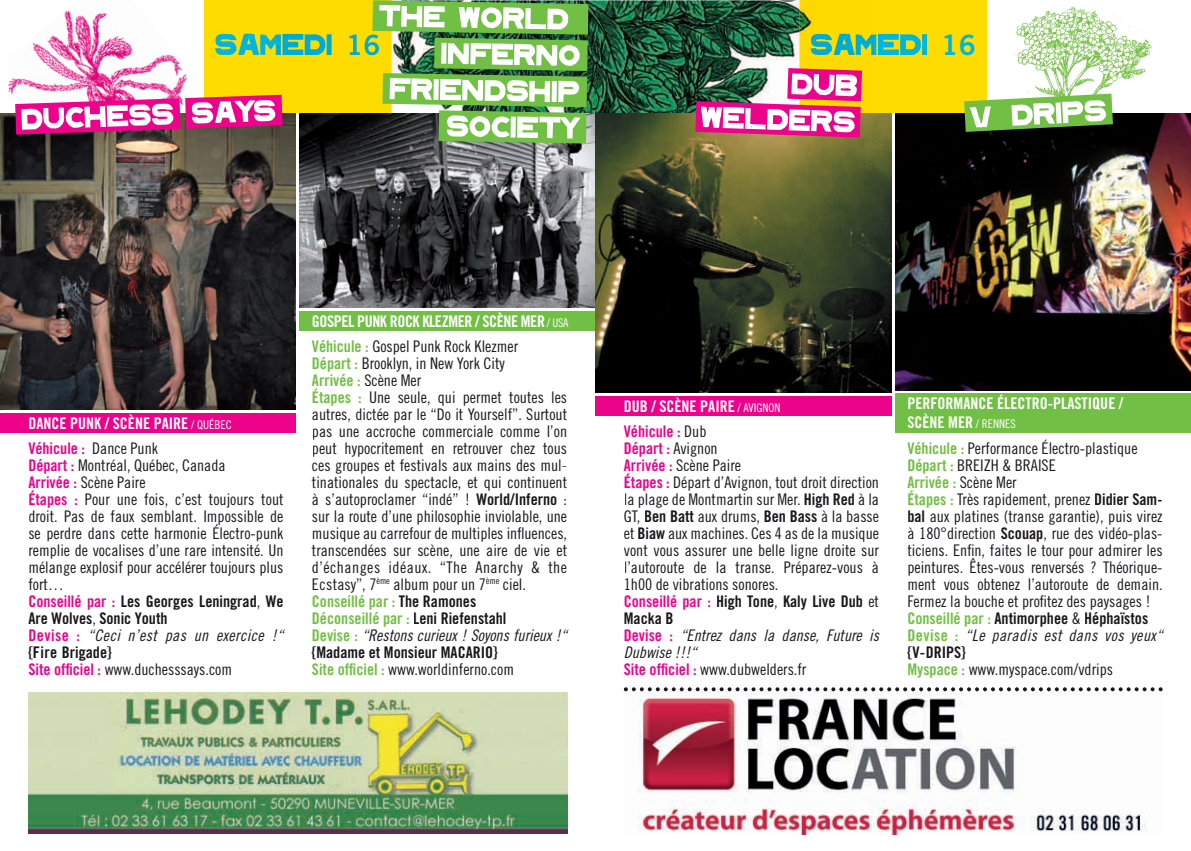
<style>
.page{position:relative;width:1191px;height:851px;background:#fff}
.page>*{position:absolute;margin:0;border:0;box-sizing:border-box;transform-origin:0 0}
.t1{font:51px/36.2px "BD Plakatbau";color:#fff;text-align:right}
.t2{font:51px "BD Plakatbau";letter-spacing:.01em;color:#00b6dd}
.t3{font:16px/17px "Trade Gothic Cond Eighteen";color:#1a171c}
.t4{font:16px/17px "Trade Gothic Bold Cond Twenty";color:#1a171c}
.t5{font:16px/19.2px "Trade Gothic Bold Cond Twenty";color:#fff}
.t6{font:16px/17px "Trade Gothic Bold Cond Twenty";color:#71bf44}
.t7{font:16px/17px "Trade Gothic Cond Eighteen Obl";color:#1a171c}
.t8{font:16px "Trade Gothic Cond Eighteen Obl";letter-spacing:.03em;color:#1a171c}
.t9{font:16px/17px "Trade Gothic Bold Cond Twenty";color:#ed028c}
.t10{font:16px "Trade Gothic Bold Cond Twenty";letter-spacing:-.025em;color:#fff}
.s1{font-family:"Trade Gothic Bold Two";font-size:28px}
.s2{font-family:"Trade Gothic Cond Eighteen";font-size:12px}
.s3{font-family:"Trade Gothic Cond Eighteen";color:#1a171c}
.s4{font-family:"Trade Gothic Bold Cond Twenty";color:#ed028c}
.s5{color:#ed028c}
.s6{font-family:"Trade Gothic Cond Eighteen"}
.s7{font-family:"Trade Gothic Bold Cond Twenty";color:#71bf44}
.s8{font-family:"Trade Gothic Bold Cond Twenty"}
.s9{color:#1a171c}
.s10{color:#71bf44}
</style>
<div class="page">
<img style="left:1014px;top:4px;width:141px;height:90px">
<img style="left:9px;top:10px;width:179px;height:85px">
<div style="left:799px;top:0;width:187px;height:139px;background:#ffdc00"></div>
<div style="left:204px;top:0;width:187px;height:139px;background:#ffdc00"></div>
<img style="left:588px;top:0;width:211px;height:113px">
<img style="left:799px;top:0;width:51px;height:68px">
<img style="left:810px;top:34px;width:63px;height:21px">
<img style="left:278px;top:34px;width:54px;height:21px">
<img style="left:349px;top:34px;width:23px;height:21px">
<div style="left:0;top:412px;width:298px;height:20px;background:#ed028c"></div>
<div style="left:298px;top:310px;width:297px;height:20px;background:#71bf44"></div>
<div style="left:893px;top:393px;width:297px;height:39px;background:#71bf44"></div>
<div style="left:595px;top:395px;width:298px;height:20px;background:#ed028c"></div>
<img style="left:28px;top:692px;width:539px;height:141px">
<img style="left:638px;top:692px;width:509px;height:142px">
<img style="left:0;top:113px;width:297px;height:297px">
<img style="left:299px;top:113px;width:296px;height:195px">
<hr style="left:297px;top:113px;width:2px;height:430px;background:#fff">
<svg style="left:15px;top:95px;width:268px;height:40px;background:#d82389"></svg>
<svg style="left:372px;top:0;width:216px;height:143px;background:#6daa46"></svg>
<img style="left:595px;top:113px;width:297px;height:280px">
<img style="left:695px;top:68px;width:167px;height:69px">
<img style="left:894px;top:113px;width:296px;height:277px">
<svg style="left:964px;top:94px;width:149px;height:38px;background:#71af46"></svg>
<hr style="left:892px;top:113px;width:2px;height:430px;background:#fff">
<svg style="left:624px;top:687px;width:538px;height:4px"></svg>
<h1 class="t1" style="left:21px;top:94px;width:256px;rotate:-2deg">DUCHESS SAYS</h1>
<h1 class="t1" style="left:380px;top:-9px;width:191px;rotate:1deg">THE WORLD</h1>
<h1 class="t1" style="left:391px;top:27px;width:192px;rotate:1deg">INFERNO<br>FRIENDSHIP<br>SOCIETY</h1>
<h1 class="t2" style="left:810px;top:8px;width:167px">SAMEDI <span class="s1">16</span></h1>
<h1 class="t1" style="left:702px;top:55px;width:157px;rotate:2deg">DUB<br>WELDERS</h1>
<h1 class="t1" style="left:969px;top:92px;width:138px;rotate:-3deg">V DRIPS</h1>
<p class="t5" style="left:28px;top:413px;width:205px">DANCE PUNK / SCÈNE PAIRE <span class="s2">/ QUÉBEC</span></p>
<p class="t9" style="left:28px;top:439px;width:131px">Véhicule : <span class="s3">Dance Punk</span></p>
<p class="t3" style="left:28px;top:456px;width:257px"><span class="s4">Départ :</span> Montréal, Québec, Canada<br><span class="s4">Arrivée :</span> Scène Paire<br><span class="s4">Étapes :</span> Pour une fois, c’est toujours tout droit. Pas de faux semblant. Impossible de se perdre dans cette harmonie Électro-punk remplie de vocalises d’une rare intensité. Un mélange explosif pour accélérer toujours plus fort…</p>
<p class="t4" style="left:28px;top:592px;width:257px"><span class="s5">Conseillé par :</span> Les Georges Leningrad<span class="s6">,</span> We<br>Are Wolves<span class="s6">,</span> Sonic Youth</p>
<p class="t8" style="left:28px;top:625px;width:257px"><span class="s4">Devise :</span> “Ceci n’est pas un exercice !“</p>
<p class="t4" style="left:28px;top:643px;width:85px">{Fire Brigade}</p>
<p class="t3" style="left:28px;top:660px;width:205px"><span class="s4">Site officiel :</span> www.duchesssays.com</p>
<p class="t10" style="left:312px;top:311px;width:258px">GOSPEL PUNK ROCK KLEZMER / SCÈNE MER <span class="s2">/ USA</span></p>
<p class="t3" style="left:312px;top:337px;width:208px"><span class="s7">Véhicule :</span> Gospel Punk Rock Klezmer<br><span class="s7">Départ :</span> Brooklyn, in New York City</p>
<p class="t6" style="left:312px;top:371px;width:111px">Arrivée : <span class="s3">Scène Mer</span></p>
<p class="t3" style="left:312px;top:388px;width:257px;text-align:justify"><span class="s7">Étapes :</span> Une seule, qui permet toutes les autres, dictée par le “Do it Yourself”. Surtout pas une accroche commerciale comme l’on peut hypocritement en retrouver chez tous ces groupes et festivals aux mains des mul&shy;tinationales du spectacle, et qui continuent à s’autoproclamer “indé” ! <span class="s8">World/Inferno</span> : sur la route d’une philosophie inviolable, une musique au carrefour de multiples influences, transcendées sur scène, une aire de vie et d’échanges idéaux. “The Anarchy &amp; the Ecstasy”, 7<sup>ème</sup> album pour un 7<sup>ème</sup> ciel.</p>
<p class="t6" style="left:312px;top:592px;width:196px">Conseillé par : <span class="s9">The Ramones<br></span>Déconseillé par : <span class="s9">Leni Riefenstahl</span></p>
<p class="t7" style="left:312px;top:626px;width:257px"><span class="s7">Devise :</span> “Restons curieux ! Soyons furieux !“</p>
<p class="t4" style="left:312px;top:643px;width:187px">{Madame et Monsieur MACARIO}</p>
<p class="t3" style="left:312px;top:660px;width:204px"><span class="s7">Site officiel :</span> www.worldinferno.com</p>
<p class="t5" style="left:624px;top:396px;width:158px">DUB / SCÈNE PAIRE <span class="s2">/ AVIGNON</span></p>
<p class="t5" style="left:907px;top:394px;width:217px">PERFORMANCE ÉLECTRO-PLASTIQUE /<br>SCÈNE MER <span class="s2">/ RENNES</span></p>
<p class="t9" style="left:624px;top:422px;width:95px">Véhicule : <span class="s3">Dub<br></span>Départ : <span class="s3">Avignon</span></p>
<p class="t3" style="left:624px;top:456px;width:257px"><span class="s4">Arrivée :</span> Scène Paire<br><span class="s4">Étapes :</span> Départ d’Avignon, tout droit direction la plage de Montmartin sur Mer. <span class="s8">High Red</span> à la GT, <span class="s8">Ben Batt</span> aux drums, <span class="s8">Ben Bass</span> à la basse et <span class="s8">Biaw</span> aux machines. Ces 4 as de la musique vont vous assurer une belle ligne droite sur l’autoroute de la transe. Préparez-vous à 1h00 de vibrations sonores.</p>
<p class="t4" style="left:624px;top:592px;width:257px"><span class="s5">Conseillé par :</span> High Tone<span class="s6">,</span> Kaly Live Dub <span class="s6">et<br></span>Macka B</p>
<p class="t7" style="left:624px;top:626px;width:257px"><span class="s4">Devise :</span> “Entrez dans la danse, Future is<br>Dubwise !!!“</p>
<p class="t3" style="left:624px;top:660px;width:184px"><span class="s4">Site officiel :</span> www.dubwelders.fr</p>
<p class="t3" style="left:907px;top:439px;width:232px"><span class="s7">Véhicule :</span> Performance Électro-plastique<br><span class="s7">Départ :</span> BREIZH &amp; BRAISE</p>
<p class="t6" style="left:907px;top:473px;width:111px">Arrivée : <span class="s3">Scène Mer</span></p>
<p class="t3" style="left:907px;top:490px;width:257px;text-align:justify"><span class="s7">Étapes :</span> Très rapidement, prenez <span class="s8">Didier Sam&shy;bal</span> aux platines (transe garantie), puis virez à 180°direction <span class="s8">Scouap</span>, rue des vidéo-plas&shy;ticiens. Enfin, faites le tour pour admirer les peintures. Êtes-vous renversés ? Théorique&shy;ment vous obtenez l’autoroute de demain.<br>Fermez la bouche et profitez des paysages !</p>
<p class="t4" style="left:907px;top:609px;width:242px"><span class="s10">Conseillé par :</span> Antimorphee <span class="s6">&amp;</span> Héphaïstos</p>
<p class="t8" style="left:907px;top:625px;width:257px"><span class="s7">Devise :</span> “Le paradis est dans vos yeux“</p>
<p class="t4" style="left:907px;top:643px;width:60px">{V-DRIPS}</p>
<p class="t3" style="left:907px;top:660px;width:207px"><span class="s7">Myspace :</span> www.myspace.com/vdrips</p>
</div>
